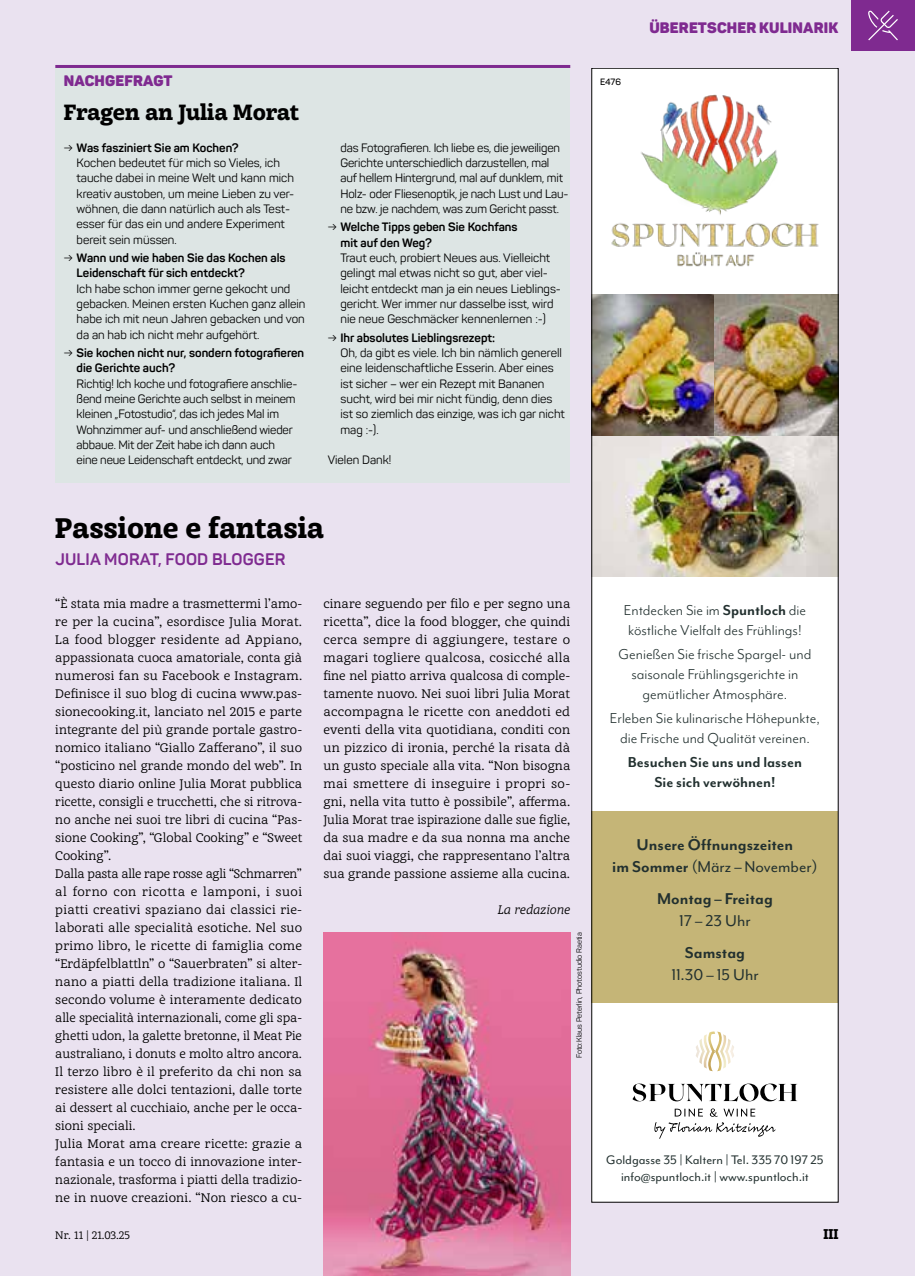
<style>
.page{position:relative;width:915px;height:1276px;background:#fff}
.page>*{position:absolute;margin:0;border:0;box-sizing:border-box;transform-origin:0 0}
.t1{font:900 27px "Achille IIFY";color:#000}
.t2{font:900 21px "Achille IIFY";color:#000}
.t3{font:700 18px/21.6px "Mr Eaves Mod OT";color:#22302f;text-align:center}
.t4{font:18px "Mr Eaves Mod OT";color:#22302f}
.t5{font:16.5px/19.8px "Mr Eaves Mod OT";color:#22302f;text-align:center}
.t6{font:700 16.5px/19.8px "Mr Eaves Mod OT";color:#22302f;text-align:center}
.t7{font:700 16.5px "Panton";letter-spacing:.01em;color:#7f2a90}
.t8{font:900 15px "Panton";letter-spacing:.01em;color:#7f2a90}
.t9{font:14.25px/17.1px "Mr Eaves Mod OT";color:#22302f;text-align:center}
.t10{font:900 13.5px "Achille IIFY";color:#000}
.t11{font:12px/18px "Achille IIFY";color:#000}
.t12{font:12px/15.3px "Panton";color:#000}
.t13{font:700 12px/15.3px "Panton";color:#000}
.t14{font:italic 12px "Achille IIFY";color:#000}
.t15{font:10.5px "Achille IIFY";color:#000}
.t16{font:600 9px "Panton";color:#000}
.t17{font:7.5px "Panton";color:#000}
.s1{font-weight:700}
.s2{font-weight:400}
</style>
<div class="page">
<div style="left:0;top:0;width:914px;height:1276px;background:#eae2f0"></div>
<div style="left:591px;top:68px;width:246px;height:1134px;background:#fff"></div>
<div style="left:591px;top:811px;width:247px;height:192px;background:#c5b577"></div>
<img style="left:593px;top:305px;width:243px;height:271px">
<img style="left:593px;top:94px;width:243px;height:211px">
<svg style="left:696px;top:1031px;width:38px;height:40px"></svg>
<svg style="left:632px;top:1083px;width:165px;height:18px"></svg>
<svg style="left:654px;top:1108px;width:121px;height:31px"></svg>
<div style="left:55px;top:68px;width:515px;height:414px;background:#dde5e4"></div>
<hr style="left:55px;top:65px;width:515px;height:3px;background:#7f2a90">
<img style="left:323px;top:932px;width:247px;height:344px">
<div style="left:850px;top:0;width:64px;height:51px;background:#7f2a90"></div>
<svg style="left:868px;top:10px;width:29px;height:30px"></svg>
<p class="t8" style="left:64px;top:71px;width:110px">NACHGEFRAGT</p>
<p class="t16" style="left:600px;top:77px;width:22px">E476</p>
<h2 class="t2" style="left:64px;top:97px;width:237px">Fragen an Julia Morat</h2>
<p class="t12" style="left:77px;top:140px;width:219px;text-indent:-13px">→ <span class="s1">Was fasziniert Sie am Kochen?<br></span>Kochen bedeutet für mich so Vieles, ich tauche dabei in meine Welt und kann mich kreativ austoben, um meine Lieben zu ver&shy;wöhnen, die dann natürlich auch als Test&shy;esser für das ein und andere Experiment bereit sein müssen.</p>
<p class="t13" style="left:77px;top:250px;width:210px;text-indent:-13px"><span class="s2">→</span> Wann und wie haben Sie das Kochen als<br>Leidenschaft für sich entdeckt?</p>
<p class="t12" style="left:77px;top:281px;width:230px">Ich habe schon immer gerne gekocht und gebacken. Meinen ersten Kuchen ganz allein habe ich mit neun Jahren gebacken und von da an hab ich nicht mehr aufgehört.</p>
<p class="t13" style="left:77px;top:345px;width:229px;text-indent:-13px"><span class="s2">→</span> Sie kochen nicht nur, sondern fotografieren die Gerichte auch?</p>
<p class="t12" style="left:77px;top:376px;width:222px">Richtig! Ich koche und fotografiere anschlie&shy;ßend meine Gerichte auch selbst in meinem kleinen „Fotostudio“, das ich jedes Mal im Wohnzimmer auf- und anschließend wieder abbaue. Mit der Zeit habe ich dann auch eine neue Leidenschaft entdeckt, und zwar</p>
<p class="t12" style="left:340px;top:140px;width:229px">das Fotografieren. Ich liebe es, die jeweiligen Gerichte unterschiedlich darzustellen, mal auf hellem Hintergrund, mal auf dunklem, mit Holz- oder Fliesenoptik, je nach Lust und Lau&shy;ne bzw. je nachdem, was zum Gericht passt.</p>
<p class="t13" style="left:340px;top:219px;width:179px;text-indent:-13px"><span class="s2">→</span> Welche Tipps geben Sie Kochfans mit auf den Weg?</p>
<p class="t12" style="left:340px;top:250px;width:222px">Traut euch, probiert Neues aus. Vielleicht gelingt mal etwas nicht so gut, aber viel&shy;leicht entdeckt man ja ein neues Lieblings&shy;gericht. Wer immer nur dasselbe isst, wird nie neue Geschmäcker kennenlernen :-)</p>
<p class="t12" style="left:340px;top:330px;width:226px;text-indent:-13px">→ <span class="s1">Ihr absolutes Lieblingsrezept:<br></span>Oh, da gibt es viele. Ich bin nämlich generell eine leidenschaftliche Esserin. Aber eines ist sicher – wer ein Rezept mit Bananen sucht, wird bei mir nicht fündig, denn dies ist so ziemlich das einzige, was ich gar nicht mag :-).</p>
<p class="t12" style="left:327px;top:452px;width:65px">Vielen Dank!</p>
<h1 class="t1" style="left:55px;top:509px;width:270px">Passione e fantasia</h1>
<h3 class="t7" style="left:55px;top:549px;width:231px">JULIA MORAT, FOOD BLOGGER</h3>
<p class="t8" style="left:649px;top:18px;width:190px">ÜBERETSCHER KULINARIK</p>
<p class="t11" style="left:55px;top:594px;width:248px">“È stata mia madre a trasmettermi l’amo&shy;re per la cucina”, esordisce Julia Morat.<br>La food blogger residente ad Appiano, appassionata cuoca amatoriale, conta già numerosi fan su Facebook e Instagram.<br>Definisce il suo blog di cucina www.pas&shy;sionecooking.it, lanciato nel 2015 e parte integrante del più grande portale gastro&shy;nomico italiano “Giallo Zafferano”, il suo “posticino nel grande mondo del web”. In questo diario online Julia Morat pubblica ricette, consigli e trucchetti, che si ritrova&shy;no anche nei suoi tre libri di cucina “Pas&shy;sione Cooking”, “Global Cooking” e “Sweet Cooking”.<br>Dalla pasta alle rape rosse agli “Schmarren” al forno con ricotta e lamponi, i suoi piatti creativi spaziano dai classici rie&shy;laborati alle specialità esotiche. Nel suo primo libro, le ricette di famiglia come “Erdäpfelblattln” o “Sauerbraten” si alter&shy;nano a piatti della tradizione italiana. Il secondo volume è interamente dedicato alle specialità internazionali, come gli spa&shy;ghetti udon, la galette bretonne, il Meat Pie australiano, i donuts e molto altro ancora.<br>Il terzo libro è il preferito da chi non sa resistere alle dolci tentazioni, dalle torte ai dessert al cucchiaio, anche per le occa&shy;sioni speciali.<br>Julia Morat ama creare ricette: grazie a fantasia e un tocco di innovazione inter&shy;nazionale, trasforma i piatti della tradizio&shy;ne in nuove creazioni. “Non riesco a cu-</p>
<p class="t11" style="left:323px;top:594px;width:248px;text-align:justify">cinare seguendo per filo e per segno una ricetta”, dice la food blogger, che quindi cerca sempre di aggiungere, testare o magari togliere qualcosa, cosicché alla fine nel piatto arriva qualcosa di comple&shy;tamente nuovo. Nei suoi libri Julia Morat accompagna le ricette con aneddoti ed eventi della vita quotidiana, conditi con un pizzico di ironia, perché la risata dà un gusto speciale alla vita. “Non bisogna mai smettere di inseguire i propri so&shy;gni, nella vita tutto è possibile”, afferma.<br>Julia Morat trae ispirazione dalle sue figlie, da sua madre e da sua nonna ma anche dai suoi viaggi, che rappresentano l’altra sua grande passione assieme alla cucina.</p>
<p class="t14" style="left:497px;top:902px;width:74px">La redazione</p>
<p class="t17" style="left:574px;top:1058px;width:127px;rotate:-90deg">Foto:Klaus Peterlin, Photostudio Raetia</p>
<h3 class="t5" style="left:623px;top:600px;width:184px;text-align:left">Entdecken Sie im <span class="s1">Spuntloch</span> die köstliche Vielfalt des Frühlings!</h3>
<h3 class="t5" style="left:618px;top:644px;width:194px">Genießen Sie frische Spargel- und saisonale Frühlingsgerichte in gemütlicher Atmosphäre.</h3>
<h3 class="t5" style="left:609px;top:708px;width:211px">Erleben Sie kulinarische Höhepunkte, die Frische und Qualität vereinen.</h3>
<h3 class="t6" style="left:627px;top:752px;width:175px">Besuchen Sie uns und lassen<br>Sie sich verwöhnen!</h3>
<h3 class="t3" style="left:612px;top:833px;width:207px">Unsere Öffnungszeiten<br>im Sommer <span class="s2">(März – November)</span></h3>
<h3 class="t3" style="left:656px;top:887px;width:117px">Montag – Freitag</h3>
<h3 class="t4" style="left:679px;top:910px;width:73px">17 – 23 Uhr</h3>
<h3 class="t3" style="left:684px;top:941px;width:62px">Samstag</h3>
<h3 class="t4" style="left:671px;top:964px;width:89px">11.30 – 15 Uhr</h3>
<p class="t9" style="left:606px;top:1151px;width:219px">Goldgasse 35 | Kaltern | Tel. 335 70 197 25 info@spuntloch.it | www.spuntloch.it</p>
<p class="t15" style="left:55px;top:1227px;width:76px">Nr. 11 | 21.03.25</p>
<p class="t10" style="left:823px;top:1224px;width:17px">III</p>
</div>
